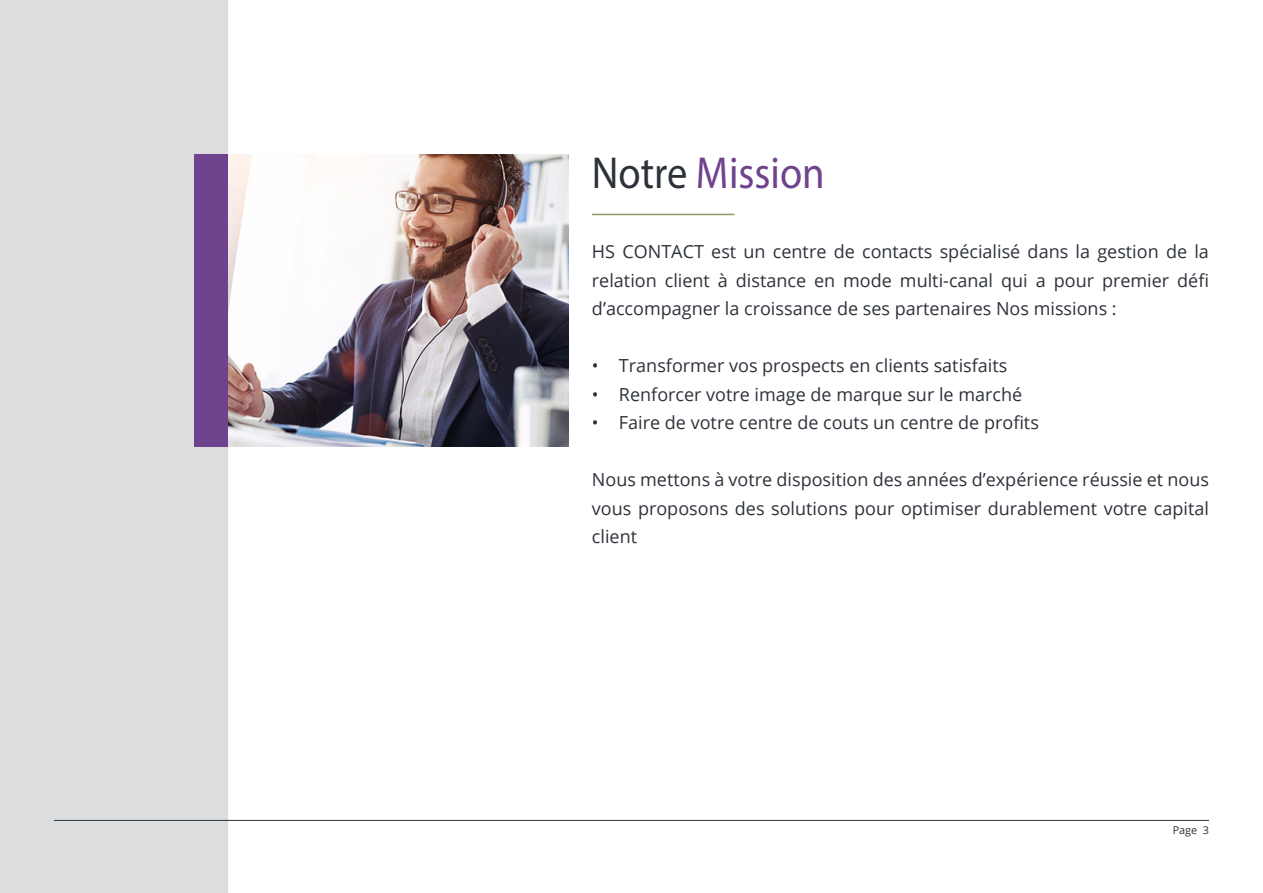
<style>
.page{position:relative;width:1263px;height:893px;background:#fff}
.page>*{position:absolute;margin:0;border:0;box-sizing:border-box;transform-origin:0 0}
.t1{font:45px "Myriad Pro";color:#6e428d;scale:.9 1}
.t2{font:18px/28.5px "Open Sans";color:#2d323a;text-align:justify}
.t3{font:10.8px "Open Sans";color:#2d323a}
.s1{color:#2d323a}
</style>
<div class="page">
<div style="left:0;top:0;width:228px;height:893px;background:#dcdddf"></div>
<div style="left:195px;top:154px;width:33px;height:292px;background:#6e428c"></div>
<img style="left:228px;top:154px;width:340px;height:292px">
<hr style="left:54px;top:820px;width:1155px;height:1px;background:#2d323a">
<hr style="left:592px;top:214px;width:142px;height:1px;background:#949467">
<p class="t1" style="left:592px;top:145px;width:260px"><span class="s1">Notre</span> Mission</p>
<p class="t2" style="left:592px;top:237px;width:618px">HS CONTACT est un centre de contacts spécialisé dans la gestion de la relation client à distance en mode multi-canal qui a pour premier défi d’accompagner la croissance de ses partenaires Nos missions :</p>
<p class="t2" style="left:592px;top:351px;width:417px">• Transformer vos prospects en clients satisfaits</p>
<p class="t2" style="left:592px;top:380px;width:432px">• Renforcer votre image de marque sur le marché</p>
<p class="t2" style="left:592px;top:408px;width:448px">• Faire de votre centre de couts un centre de profits</p>
<p class="t2" style="left:592px;top:465px;width:618px">Nous mettons à votre disposition des années d’expérience réussie et nous vous proposons des solutions pour optimiser durablement votre capital client</p>
<p class="t3" style="left:1173px;top:822px;width:38px">Page 3</p>
</div>
